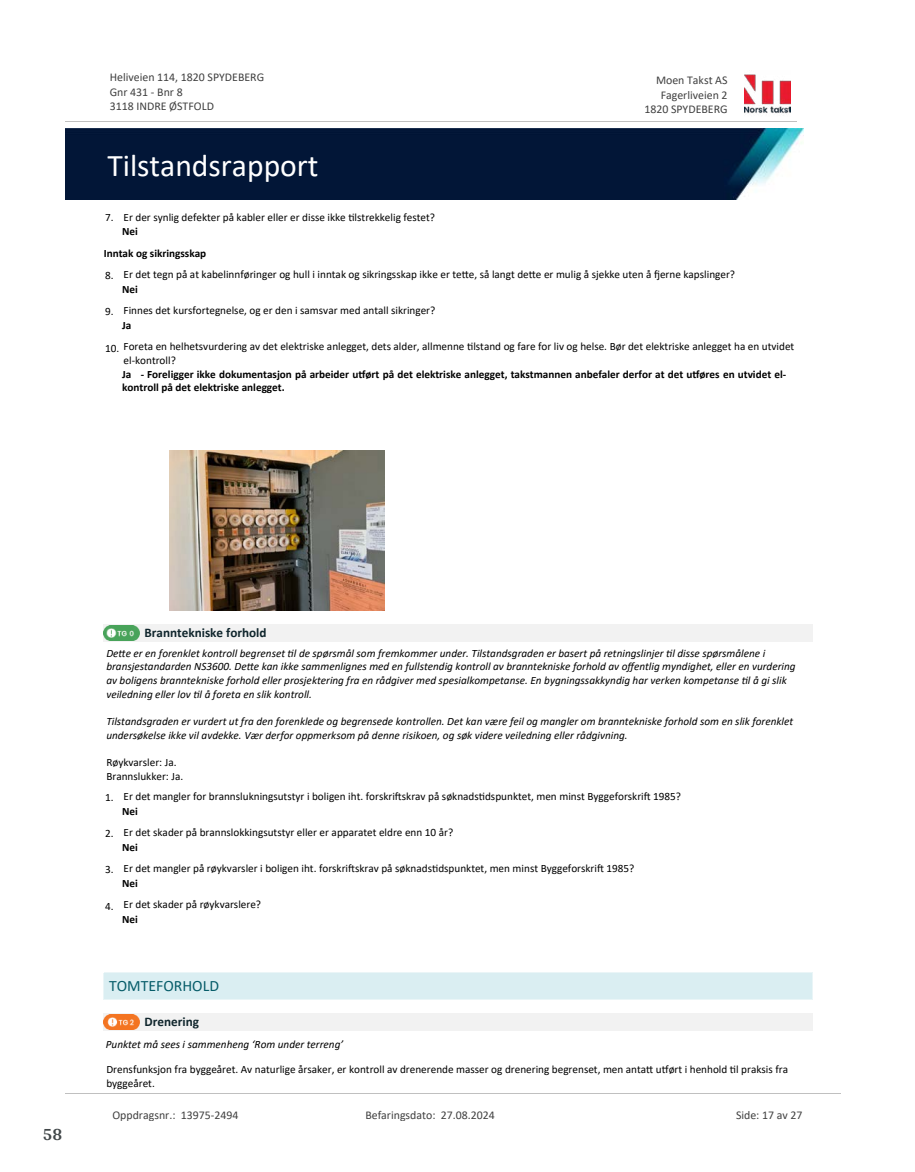
<style>
.page{position:relative;width:915px;height:1172px;background:#fff}
.page>*{position:absolute;margin:0;border:0;box-sizing:border-box;transform-origin:0 0}
.t1{font:31.65px "Calibri";color:#fff}
.t2{font:700 18px "Arya";color:#414749}
.t3{font:15.75px "Calibri";color:#065c69}
.t4{font:700 13.2px "Calibri";color:#0f252c}
.t5{font:11.85px/14.5px "Calibri";color:#404040}
.t6{font:11.25px/13.6px "Calibri";color:#000}
.t7{font:italic 11.25px/13.6px "Calibri";color:#000}
.t8{font:700 11.25px/13.6px "Calibri";color:#000}
</style>
<div class="page">
<img style="left:170px;top:451px;width:214px;height:160px">
<div style="left:104px;top:625px;width:708px;height:17px;background:#f2f2f2"></div>
<svg style="left:107px;top:640px;width:29px;height:1px"></svg>
<img style="left:104px;top:625px;width:35px;height:15px">
<div style="left:104px;top:973px;width:708px;height:26px;background:#daeef2"></div>
<hr style="left:104px;top:973px;width:708px;height:1px;background:#eaf5f7">
<hr style="left:104px;top:999px;width:708px;height:1px;background:#eaf5f7">
<div style="left:104px;top:1014px;width:708px;height:17px;background:#f2f2f2"></div>
<svg style="left:107px;top:1014px;width:29px;height:16px"></svg>
<img style="left:104px;top:1015px;width:35px;height:14px">
<img style="left:744px;top:74px;width:46px;height:40px">
<hr style="left:65px;top:121px;width:731px;height:1px;background:#c0c0c0">
<img style="left:65px;top:129px;width:738px;height:71px">
<hr style="left:65px;top:1093px;width:775px;height:1px;background:#c0c0c0">
<p class="t5" style="left:110px;top:70px;width:156px">Heliveien 114, 1820 SPYDEBERG<br>Gnr 431 - Bnr 8<br>3118 INDRE ØSTFOLD</p>
<p class="t5" style="left:655px;top:73px;width:73px">Moen Takst AS</p>
<p class="t5" style="left:660px;top:87px;width:68px">Fagerliveien 2</p>
<p class="t5" style="left:644px;top:102px;width:85px">1820 SPYDEBERG</p>
<h1 class="t1" style="left:107px;top:143px;width:213px">Tilstandsrapport</h1>
<p class="t6" style="left:105px;top:210px;width:331px">7. Er der synlig defekter på kabler eller er disse ikke 琀椀lstrekkelig festet?</p>
<p class="t8" style="left:122px;top:224px;width:17px">Nei</p>
<p class="t6" style="left:105px;top:267px;width:631px">8. Er det tegn på at kabelinnføringer og hull i inntak og sikringsskap ikke er te琀琀e, så langt de琀琀e er mulig å sjekke uten å 昀樀erne kapslinger?</p>
<p class="t8" style="left:122px;top:282px;width:17px">Nei</p>
<p class="t8" style="left:104px;top:247px;width:104px">Inntak og sikringsskap</p>
<p class="t6" style="left:105px;top:303px;width:332px">9. Finnes det kursfortegnelse, og er den i samsvar med antall sikringer?</p>
<p class="t8" style="left:122px;top:318px;width:11px">Ja</p>
<p class="t6" style="left:123px;top:339px;width:672px;text-indent:-19px">10. Foreta en helhetsvurdering av det elektriske anlegget, dets alder, allmenne 琀椀lstand og fare for liv og helse. Bør det elektriske anlegget ha en utvidet el-kontroll?</p>
<p class="t8" style="left:122px;top:367px;width:665px">Ja - Foreligger ikke dokumentasjon på arbeider u琀昀ørt på det elektriske anlegget, takstmannen anbefaler derfor at det u琀昀øres en utvidet el&shy;kontroll på det elektriske anlegget.</p>
<h2 class="t2" style="left:43px;top:1123px;width:21px">58</h2>
<p class="t4" style="left:144px;top:624px;width:123px">Branntekniske forhold</p>
<p class="t7" style="left:106px;top:645px;width:690px">De琀琀e er en forenklet kontroll begrenset 琀椀l de spørsmål som fremkommer under. Tilstandsgraden er basert på retningslinjer 琀椀l disse spørsmålene i bransjestandarden NS3600. De琀琀e kan ikke sammenlignes med en fullstendig kontroll av branntekniske forhold av o昀昀entlig myndighet, eller en vurdering av boligens branntekniske forhold eller prosjektering fra en rådgiver med spesialkompetanse. En bygningssakkyndig har verken kompetanse 琀椀l å gi slik veiledning eller lov 琀椀l å foreta en slik kontroll.</p>
<p class="t7" style="left:106px;top:714px;width:688px">Tilstandsgraden er vurdert ut fra den forenklede og begrensede kontrollen. Det kan være feil og mangler om branntekniske forhold som en slik forenklet undersøkelse ikke vil avdekke. Vær derfor oppmerksom på denne risikoen, og søk videre veiledning eller rådgivning.</p>
<p class="t6" style="left:106px;top:756px;width:78px">Røykvarsler: Ja.<br>Brannslukker: Ja.</p>
<p class="t6" style="left:105px;top:789px;width:577px">1. Er det mangler for brannslukningsutstyr i boligen iht. forskri昀琀skrav på søknads琀椀dspunktet, men minst Byggeforskri昀琀 1985?</p>
<p class="t8" style="left:122px;top:804px;width:17px">Nei</p>
<p class="t6" style="left:105px;top:825px;width:349px">2. Er det skader på brannslokkingsutstyr eller er apparatet eldre enn 10 år?</p>
<p class="t8" style="left:122px;top:840px;width:17px">Nei</p>
<p class="t6" style="left:105px;top:861px;width:530px">3. Er det mangler på røykvarsler i boligen iht. forskri昀琀skrav på søknads琀椀dspunktet, men minst Byggeforskri昀琀 1985?</p>
<p class="t8" style="left:122px;top:876px;width:17px">Nei</p>
<p class="t6" style="left:105px;top:897px;width:157px">4. Er det skader på røykvarslere?</p>
<p class="t8" style="left:122px;top:912px;width:17px">Nei</p>
<h3 class="t3" style="left:109px;top:975px;width:112px">TOMTEFORHOLD</h3>
<p class="t4" style="left:144px;top:1013px;width:56px">Drenering</p>
<p class="t6" style="left:106px;top:1062px;width:683px">Drensfunksjon fra byggeåret. Av naturlige årsaker, er kontroll av drenerende masser og drenering begrenset, men anta琀琀 u琀昀ørt i henhold 琀椀l praksis fra byggeåret.</p>
<p class="t7" style="left:106px;top:1037px;width:239px">Punktet må sees i sammenheng ‘Rom under terreng’</p>
<p class="t5" style="left:112px;top:1107px;width:127px">Oppdragsnr.: 13975-2494</p>
<p class="t5" style="left:365px;top:1107px;width:131px">Befaringsdato: 27.08.2024</p>
<p class="t5" style="left:735px;top:1107px;width:68px">Side: 17 av 27</p>
</div>
